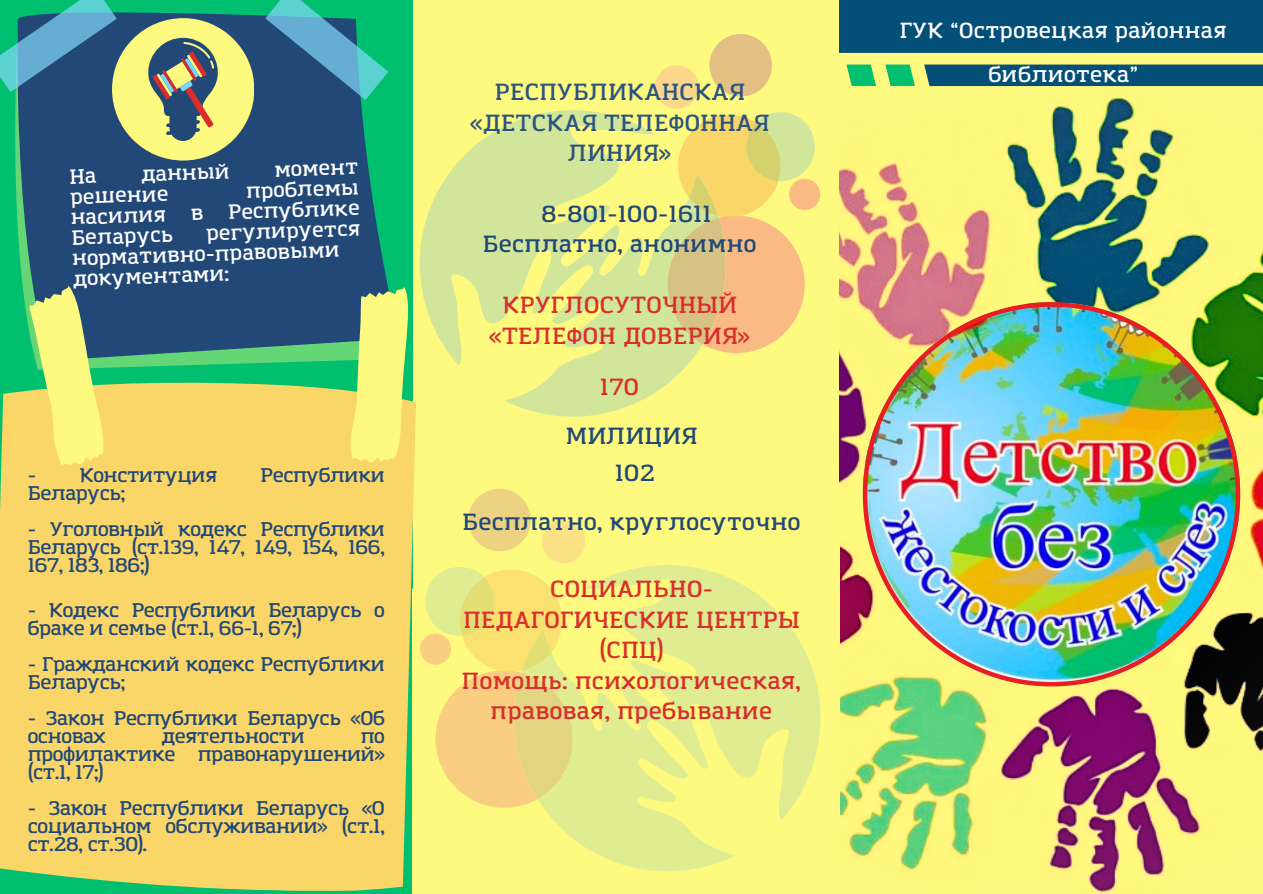
<style>
.page{position:relative;width:1263px;height:894px;background:#fff}
.page>*{position:absolute;margin:0;border:0;box-sizing:border-box;transform-origin:0 0}
.t1{font:600 22.95px/30.3px "Amazing Grotesk";letter-spacing:.015em;color:#d92e2c;text-align:center}
.t2{font:600 22.95px "Amazing Grotesk";letter-spacing:.015em;color:#214877}
.t3{font:600 22.95px/30.3px "Amazing Grotesk";letter-spacing:.015em;color:#2b5480;text-align:center}
.t4{font:600 21.45px/43.8px "Amazing Grotesk";letter-spacing:.015em;color:#fff;text-align:center}
.t5{font:600 20.4px/20.2px "Amazing Grotesk";color:#fff;text-align:justify}
.t6{font:600 19.5px/18px "Amazing Grotesk";letter-spacing:-.02em;color:#214877;text-align:justify}
</style>
<div class="page">
<img style="left:838px;top:14px;width:425px;height:879px">
<div style="left:413px;top:0;width:425px;height:893px;background:#fefa80"></div>
<img style="left:863px;top:302px;width:377px;height:384px">
<svg style="left:420px;top:110px;width:277px;height:306px;fill:#d1e69a"></svg>
<div style="left:709px;top:34px;width:63px;height:62px;background:#e3bf83;border-radius:50%"></div>
<svg style="left:667px;top:112px;width:148px;height:241px"></svg>
<div style="left:789px;top:179px;width:31px;height:31px;background:#f9ba83;border-radius:50%"></div>
<div style="left:655px;top:65px;width:43px;height:44px;background:#fad78b;border-radius:50%"></div>
<svg style="left:543px;top:565px;width:277px;height:306px;fill:#dfec91"></svg>
<div style="left:468px;top:488px;width:63px;height:63px;background:#ecd282;border-radius:50%"></div>
<svg style="left:425px;top:566px;width:148px;height:241px"></svg>
<div style="left:420px;top:633px;width:31px;height:31px;background:#face81;border-radius:50%"></div>
<div style="left:542px;top:520px;width:43px;height:43px;background:#fbe287;border-radius:50%"></div>
<svg style="left:15px;top:4px;width:384px;height:356px;background:#215976"></svg>
<svg style="left:0;top:0;width:388px;height:160px;background:#518c84"></svg>
<div style="left:0;top:376px;width:416px;height:517px;background:#fad669"></div>
<svg style="left:25px;top:284px;width:84px;height:182px;background:#becf77"></svg>
<svg style="left:350px;top:285px;width:59px;height:178px;background:#d6e37b"></svg>
<div style="left:840px;top:0;width:423px;height:53px;background:#044f78"></div>
<div style="left:924px;top:64px;width:339px;height:22px;background:#044f78"></div>
<svg style="left:885px;top:64px;width:30px;height:22px"></svg>
<svg style="left:846px;top:64px;width:30px;height:22px"></svg>
<svg style="left:70px;top:168px;width:26px;height:15px"></svg>
<p class="t5" style="left:141px;top:165px;width:90px;rotate:-2deg">данный</p>
<p class="t5" style="left:274px;top:161px;width:85px;rotate:-2deg">момент</p>
<p class="t5" style="left:70px;top:188px;width:100px;rotate:-2deg">решение</p>
<p class="t5" style="left:70px;top:188px;width:290px;text-indent:176px;rotate:-2deg">проблемы насилия в Республике Беларусь</p>
<p class="t5" style="left:71px;top:229px;width:290px;text-align:left;text-indent:135px;rotate:-2deg">регулируется нормативно-правовыми документами:</p>
<p class="t6" style="left:28px;top:467px;width:191px">- Конституция</p>
<p class="t6" style="left:261px;top:467px;width:126px">Республики</p>
<p class="t6" style="left:28px;top:485px;width:99px">Беларусь;</p>
<p class="t6" style="left:28px;top:521px;width:359px">- Уголовный кодекс Республики Беларусь (ст.139, 147, 149, 154, 166, 167, 183, 186;)</p>
<p class="t6" style="left:28px;top:602px;width:359px">- Кодекс Республики Беларусь о браке и семье (ст.1, 66-1, 67;)</p>
<p class="t6" style="left:28px;top:656px;width:359px">- Гражданский кодекс Республики<br>Беларусь;</p>
<p class="t6" style="left:28px;top:710px;width:359px">- Закон Республики Беларусь «Об основах</p>
<p class="t6" style="left:162px;top:728px;width:145px">деятельности</p>
<p class="t6" style="left:28px;top:728px;width:359px;text-indent:333px">по профилактике правонарушений» (ст.1, 17;)</p>
<p class="t6" style="left:28px;top:800px;width:359px">- Закон Республики Беларусь «О социальном обслуживании» (ст.1, ст.28, ст.30).</p>
<p class="t3" style="left:470px;top:79px;width:300px">РЕСПУБЛИКАНСКАЯ «ДЕТСКАЯ ТЕЛЕФОННАЯ<br>ЛИНИЯ»</p>
<p class="t2" style="left:541px;top:204px;width:172px">8-801-100-1611</p>
<p class="t2" style="left:483px;top:234px;width:275px">Бесплатно, анонимно</p>
<p class="t1" style="left:489px;top:291px;width:262px">КРУГЛОСУТОЧНЫЙ «ТЕЛЕФОН ДОВЕРИЯ»</p>
<p class="t1" style="left:600px;top:373px;width:40px">170</p>
<p class="t2" style="left:566px;top:426px;width:133px">МИЛИЦИЯ</p>
<p class="t2" style="left:615px;top:463px;width:41px">102</p>
<p class="t2" style="left:462px;top:512px;width:340px">Бесплатно, круглосуточно</p>
<p class="t1" style="left:463px;top:575px;width:338px">СОЦИАЛЬНО-<br>ПЕДАГОГИЧЕСКИЕ ЦЕНТРЫ (СПЦ)</p>
<p class="t1" style="left:462px;top:666px;width:340px">Помощь: психологическая, правовая, пребывание</p>
<p class="t4" style="left:900px;top:10px;width:328px">ГУК “Островецкая районная библиотека”</p>
</div>
